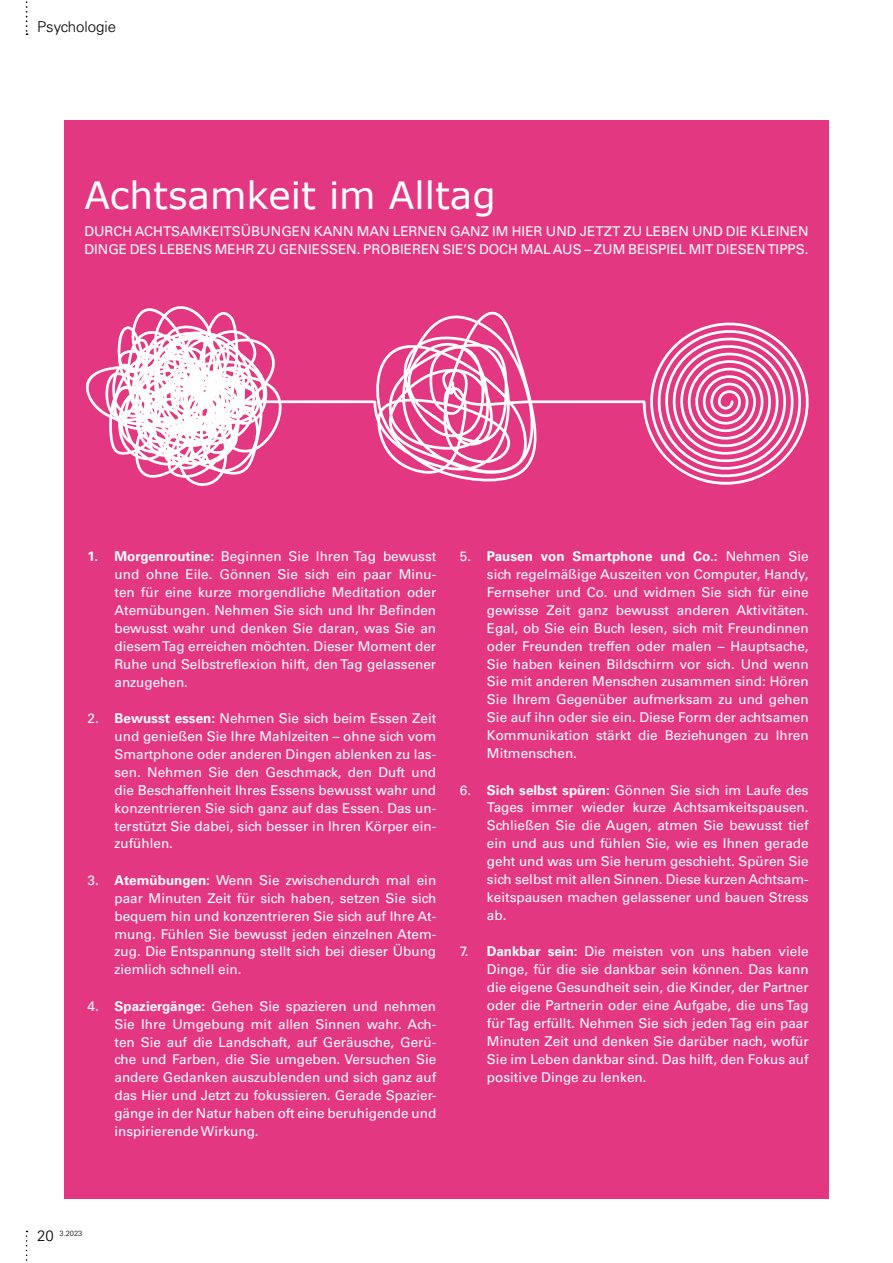
<style>
.page{position:relative;width:893px;height:1263px;background:#fff}
.page>*{position:absolute;margin:0;border:0;box-sizing:border-box;transform-origin:0 0}
.t1{font:37.5px "Verdana";color:#fff}
.t2{font:300 15px "Univers LT Std";color:#000}
.t3{font:13.5px/18px "Univers LT Std";color:#fff;text-align:justify}
.t4{font:300 7.5px "Univers LT Std";color:#000}
.s1{font-weight:700}
.s2{font-size:15px}
</style>
<div class="page">
<svg style="left:26px;top:1231px;width:2px;height:30px"></svg>
<svg style="left:26px;top:1px;width:2px;height:34px"></svg>
<div style="left:64px;top:121px;width:765px;height:1078px;background:#e43782"></div>
<svg style="left:85px;top:306px;width:724px;height:180px"></svg>
<p class="t2" style="left:37px;top:18px;width:80px">Psychologie</p>
<h1 class="t1" style="left:84px;top:172px;width:413px">Achtsamkeit im Alltag</h1>
<p class="t3" style="left:84px;top:222px;width:726px">DURCH ACHTSAMKEITSÜBUNGEN KANN MAN LERNEN GANZ IM HIER UND JETZT ZU LEBEN UND DIE KLEINEN<br>DINGE DES LEBENS MEHR ZU GENIESSEN. PROBIEREN SIE’S DOCH MAL AUS – ZUM BEISPIEL MIT DIESEN TIPPS.</p>
<p class="t3" style="left:115px;top:547px;width:323px;text-indent:-27px"><span class="s1">1. Morgenroutine:</span> Beginnen Sie Ihren Tag bewusst und ohne Eile. Gönnen Sie sich ein paar Minu&shy;ten für eine kurze morgendliche Meditation oder Atemübungen. Nehmen Sie sich und Ihr Befinden bewusst wahr und denken Sie daran, was Sie an diesem Tag erreichen möchten. Dieser Moment der Ruhe und Selbstreflexion hilft, den Tag gelassener anzugehen.</p>
<p class="t3" style="left:115px;top:709px;width:323px;text-indent:-27px">2. <span class="s1">Bewusst essen:</span> Nehmen Sie sich beim Essen Zeit und genießen Sie Ihre Mahlzeiten – ohne sich vom Smartphone oder anderen Dingen ablenken zu las&shy;sen. Nehmen Sie den Geschmack, den Duft und die Beschaffenheit Ihres Essens bewusst wahr und konzentrieren Sie sich ganz auf das Essen. Das un&shy;terstützt Sie dabei, sich besser in Ihren Körper ein&shy;zufühlen.</p>
<p class="t3" style="left:115px;top:871px;width:323px;text-indent:-27px">3. <span class="s1">Atemübungen:</span> Wenn Sie zwischendurch mal ein paar Minuten Zeit für sich haben, setzen Sie sich bequem hin und konzentrieren Sie sich auf Ihre At&shy;mung. Fühlen Sie bewusst jeden einzelnen Atem&shy;zug. Die Entspannung stellt sich bei dieser Übung ziemlich schnell ein.</p>
<p class="t3" style="left:115px;top:997px;width:323px;text-indent:-27px">4. <span class="s1">Spaziergänge:</span> Gehen Sie spazieren und nehmen Sie Ihre Umgebung mit allen Sinnen wahr. Ach&shy;ten Sie auf die Landschaft, auf Geräusche, Gerü&shy;che und Farben, die Sie umgeben. Versuchen Sie andere Gedanken auszublenden und sich ganz auf das Hier und Jetzt zu fokussieren. Gerade Spazier&shy;gänge in der Natur haben oft eine beruhigende und inspirierende Wirkung.</p>
<p class="t3" style="left:487px;top:547px;width:323px;text-indent:-27px">5. <span class="s1">Pausen von Smartphone und Co.:</span> Nehmen Sie sich regelmäßige Auszeiten von Computer, Handy, Fernseher und Co. und widmen Sie sich für eine gewisse Zeit ganz bewusst anderen Aktivitäten.<br>Egal, ob Sie ein Buch lesen, sich mit Freundinnen oder Freunden treffen oder malen – Hauptsache, Sie haben keinen Bildschirm vor sich. Und wenn Sie mit anderen Menschen zusammen sind: Hören Sie Ihrem Gegenüber aufmerksam zu und gehen Sie auf ihn oder sie ein. Diese Form der achtsamen Kommunikation stärkt die Beziehungen zu Ihren Mitmenschen.</p>
<p class="t3" style="left:487px;top:781px;width:323px;text-indent:-27px">6. <span class="s1">Sich selbst spüren:</span> Gönnen Sie sich im Laufe des Tages immer wieder kurze Achtsamkeitspausen.<br>Schließen Sie die Augen, atmen Sie bewusst tief ein und aus und fühlen Sie, wie es Ihnen gerade geht und was um Sie herum geschieht. Spüren Sie sich selbst mit allen Sinnen. Diese kurzen Achtsam&shy;keitspausen machen gelassener und bauen Stress ab.</p>
<p class="t3" style="left:487px;top:943px;width:323px;text-indent:-27px">7. <span class="s1">Dankbar sein:</span> Die meisten von uns haben viele Dinge, für die sie dankbar sein können. Das kann die eigene Gesundheit sein, die Kinder, der Partner oder die Partnerin oder eine Aufgabe, die uns Tag für Tag erfüllt. Nehmen Sie sich jeden Tag ein paar Minuten Zeit und denken Sie darüber nach, wofür Sie im Leben dankbar sind. Das hilft, den Fokus auf positive Dinge zu lenken.</p>
<p class="t4" style="left:37px;top:1228px;width:47px"><span class="s2">20</span> 3.2023</p>
</div>
